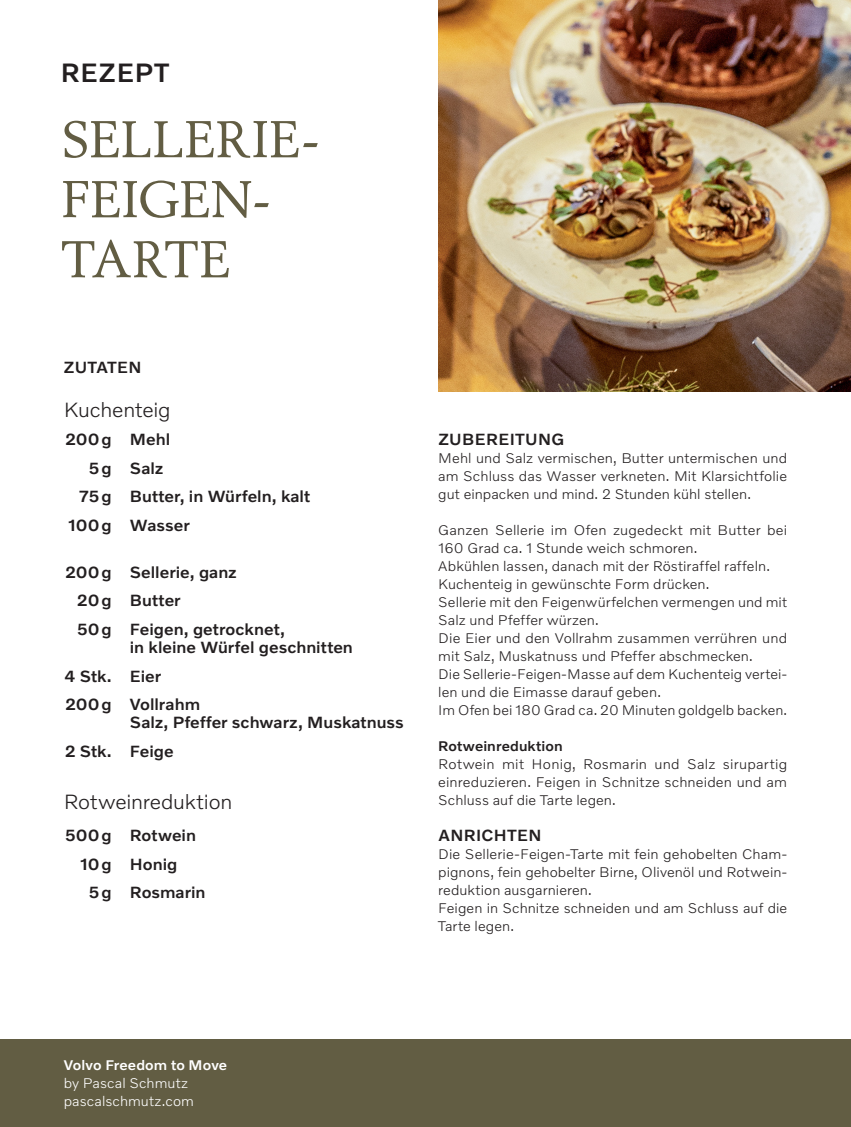
<style>
.page{position:relative;width:851px;height:1127px;background:#fff}
.page>*{position:absolute;margin:0;border:0;box-sizing:border-box;transform-origin:0 0}
.Titel{font:51px/60px "Volvo Serif Pro";letter-spacing:.01em;color:#625d43}
.t1{font:500 27px "Volvo Novum";letter-spacing:.025em;color:#231f20}
.Mengenangaben{font:300 21px "Volvo Novum";letter-spacing:-.01em;color:#231f20}
.Zutaten_Gross{font:300 21px "Volvo Novum";letter-spacing:-.01em;color:#231f20}
.Mengenangaben-2{font:500 16.5px/18px "Volvo Novum";color:#231f20}
.Untertitel{font:500 16.5px "Volvo Novum";letter-spacing:.025em;color:#231f20}
.Grundtext{font:300 14.25px/18px "Volvo Novum";letter-spacing:.005em;color:#231f20}
.Grundtext-2{font:300 14.25px/18px "Volvo Novum";letter-spacing:.005em;color:#231f20;scale:1.04 1}
.t2{font:300 14.25px/18px "Volvo Novum";letter-spacing:.005em;color:#fff}
.t3{font:500 14.25px "Volvo Novum";letter-spacing:.005em;color:#fff}
.Grundtext-3{font:500 14.25px "Volvo Novum";letter-spacing:.005em;color:#231f20}
</style>
<div class="page">
<div style="left:0;top:1039px;width:850px;height:88px;background:#625d43"></div>
<img style="left:438px;top:0;width:412px;height:391px">
<h2 class="t1" style="left:61px;top:56px;width:110px">REZEPT</h2>
<p class="Titel" style="left:62px;top:109px;width:259px">SELLERIE-<br>FEIGEN-<br>TARTE</p>
<p class="Untertitel" style="left:64px;top:357px;width:79px">ZUTATEN</p>
<p class="Zutaten_Gross" style="left:64px;top:396px;width:108px">Kuchenteig</p>
<p class="Mengenangaben-2" style="left:65px;top:430px;width:106px">200g Mehl</p>
<p class="Mengenangaben-2" style="left:89px;top:458px;width:76px">5g Salz</p>
<p class="Mengenangaben-2" style="left:79px;top:487px;width:233px">75g Butter, in Würfeln, kalt</p>
<p class="Mengenangaben-2" style="left:68px;top:516px;width:123px">100g Wasser</p>
<p class="Mengenangaben-2" style="left:65px;top:562px;width:173px">200g Sellerie, ganz</p>
<p class="Mengenangaben-2" style="left:77px;top:591px;width:105px">20g Butter</p>
<p class="Mengenangaben-2" style="left:130px;top:619px;width:224px;text-indent:-53px">50g Feigen, getrocknet,<br>in kleine Würfel geschnitten</p>
<p class="Mengenangaben-2" style="left:65px;top:666px;width:98px">4 Stk. Eier</p>
<p class="Mengenangaben-2" style="left:130px;top:695px;width:275px;text-indent:-64px">200g Vollrahm<br>Salz, Pfeffer schwarz, Muskatnuss</p>
<p class="Mengenangaben-2" style="left:65px;top:741px;width:110px">2 Stk. Feige</p>
<p class="Mengenangaben" style="left:64px;top:789px;width:170px">Rotweinreduktion</p>
<p class="Mengenangaben-2" style="left:65px;top:826px;width:132px">500g Rotwein</p>
<p class="Mengenangaben-2" style="left:80px;top:854px;width:99px">10g Honig</p>
<p class="Mengenangaben-2" style="left:89px;top:883px;width:118px">5g Rosmarin</p>
<p class="Untertitel" style="left:438px;top:429px;width:128px">ZUBEREITUNG</p>
<p class="Grundtext" style="left:438px;top:449px;width:350px;text-align:justify">Mehl und Salz vermischen, Butter untermischen und am Schluss das Wasser verkneten. Mit Klarsichtfolie gut einpacken und mind. 2 Stunden kühl stellen.</p>
<p class="Grundtext-2" style="left:438px;top:521px;width:337px">Ganzen Sellerie im Ofen zugedeckt mit Butter bei<br>160 Grad ca. 1 Stunde weich schmoren.</p>
<p class="Grundtext" style="left:438px;top:557px;width:333px">Abkühlen lassen, danach mit der Röstiraffel raffeln.</p>
<p class="Grundtext" style="left:438px;top:575px;width:272px">Kuchenteig in gewünschte Form drücken.</p>
<p class="Grundtext" style="left:438px;top:593px;width:350px">Sellerie mit den Feigenwürfelchen vermengen und mit<br>Salz und Pfeffer würzen.</p>
<p class="Grundtext-2" style="left:438px;top:629px;width:337px">Die Eier und den Vollrahm zusammen verrühren und mit Salz, Muskatnuss und Pfeffer abschmecken.</p>
<p class="Grundtext" style="left:438px;top:665px;width:350px">Die Sellerie-Feigen-Masse auf dem Kuchenteig vertei&shy;len und die Eimasse darauf geben.</p>
<p class="Grundtext" style="left:438px;top:701px;width:350px">Im Ofen bei 180 Grad ca. 20 Minuten goldgelb backen.</p>
<p class="Grundtext-3" style="left:438px;top:737px;width:126px">Rotweinreduktion</p>
<p class="Grundtext-2" style="left:438px;top:755px;width:337px;text-align:justify">Rotwein mit Honig, Rosmarin und Salz sirupartig einreduzieren. Feigen in Schnitze schneiden und am Schluss auf die Tarte legen.</p>
<p class="Untertitel" style="left:438px;top:825px;width:104px">ANRICHTEN</p>
<p class="Grundtext-2" style="left:438px;top:845px;width:337px;text-align:justify">Die Sellerie-Feigen-Tarte mit fein gehobelten Cham&shy;pignons, fein gehobelter Birne, Olivenöl und Rotwein&shy;reduktion ausgarnieren.</p>
<p class="Grundtext" style="left:438px;top:899px;width:350px">Feigen in Schnitze schneiden und am Schluss auf die<br>Tarte legen.</p>
<p class="t3" style="left:64px;top:1056px;width:165px">Volvo Freedom to Move</p>
<p class="t2" style="left:64px;top:1073px;width:132px">by Pascal Schmutz pascalschmutz.com</p>
</div>
